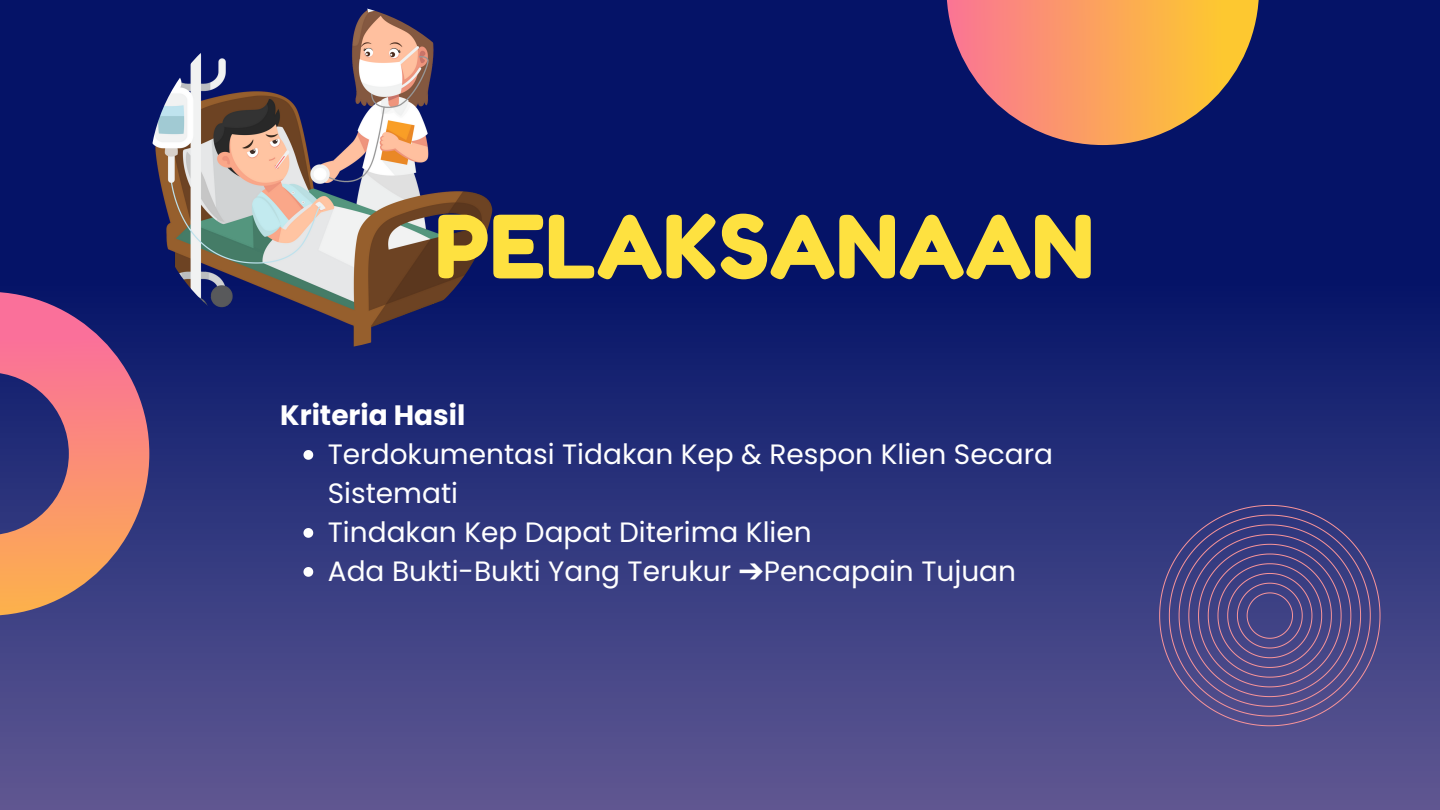
<style>
.page{position:relative;width:1440px;height:810px;background:#051367}
.page>*{position:absolute;margin:0;border:0;box-sizing:border-box;transform-origin:0 0}
.t1{font:87px "Fredoka One";color:#fee140}
.t2{font:28px/39px "Poppins";color:#fff}
.t3{font:700 28px "Poppins";color:#fff}
.s1{font-family:"Free Serif"}
</style>
<div class="page">
<div style="left:0;top:285px;width:1440px;height:525px;background:linear-gradient(to bottom,#06176a,#605993)"></div>
<svg style="left:0;top:292px;width:149px;height:324px"></svg>
<svg style="left:947px;top:0;width:312px;height:145px"></svg>
<img style="left:149px;top:3px;width:347px;height:346px;border-radius:50%">
<svg style="left:303px;top:450px;width:10px;height:10px"></svg>
<svg style="left:303px;top:528px;width:10px;height:10px"></svg>
<svg style="left:303px;top:567px;width:10px;height:10px"></svg>
<svg style="left:1159px;top:505px;width:221px;height:221px"></svg>
<h2 class="t1" style="left:435px;top:194px;width:661px">PELAKSANAAN</h2>
<p class="t3" style="left:280px;top:396px;width:187px">Kriteria Hasil</p>
<h1 class="t2" style="left:328px;top:435px;width:727px">Terdokumentasi Tidakan Kep &amp; Respon Klien Secara<br>Sistemati</h1>
<p class="t2" style="left:328px;top:513px;width:485px">Tindakan Kep Dapat Diterima Klien</p>
<p class="t2" style="left:328px;top:552px;width:690px">Ada Bukti-Bukti Yang Terukur <span class="s1">➔</span>Pencapain Tujuan</p>
</div>
